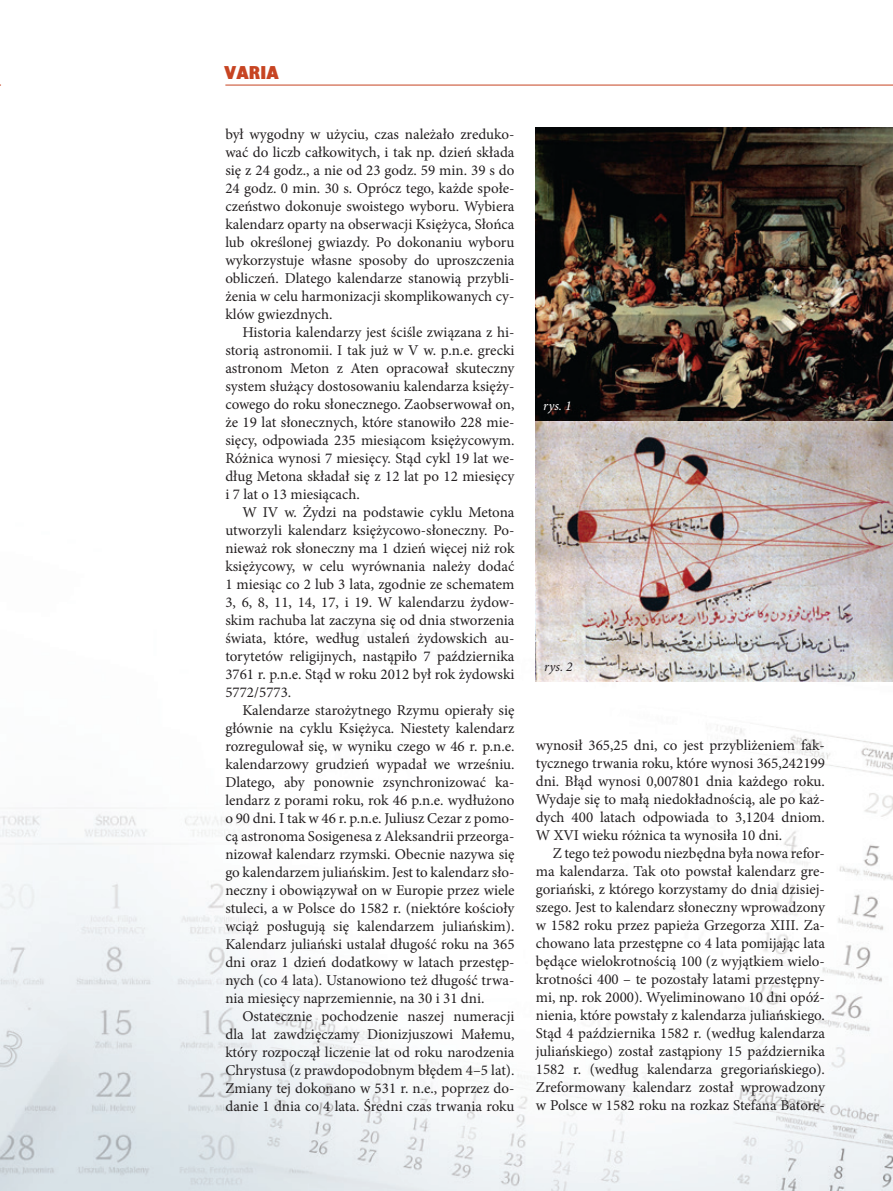
<style>
.page{position:relative;width:893px;height:1191px;background:#fff}
.page>*{position:absolute;margin:0;border:0;box-sizing:border-box;transform-origin:0 0}
.zywa_pagina{font:900 18px "EFN Gilead";color:#c74422}
.tekst{font:15px/18px "Minion Pro";color:#231f20;text-align:justify}
.podpis_pod_zdjeciem{font:italic 13.5px "Minion Pro";color:#fff}
.podpis_pod_zdjeciem-2{font:italic 13.5px "Minion Pro";color:#231f20}
</style>
<div class="page">
<hr style="left:225px;top:85px;width:668px;height:1px;background:#c74422">
<img style="left:0;top:353px;width:893px;height:838px">
<img style="left:536px;top:128px;width:357px;height:554px">
<p class="zywa_pagina" style="left:224px;top:62px;width:56px">VARIA</p>
<p class="tekst" style="left:225px;top:125px;width:291px">był wygodny w użyciu, czas należało zreduko&shy;wać do liczb całkowitych, i tak np. dzień składa się z 24 godz., a nie od 23 godz. 59 min. 39 s do 24 godz. 0 min. 30 s. Oprócz tego, każde społe&shy;czeństwo dokonuje swoistego wyboru. Wybiera kalendarz oparty na obserwacji Księżyca, Słońca lub określonej gwiazdy. Po dokonaniu wyboru wykorzystuje własne sposoby do uproszczenia obliczeń. Dlatego kalendarze stanowią przybli&shy;żenia w celu harmonizacji skomplikowanych cy&shy;klów gwiezdnych.</p>
<p class="tekst" style="left:225px;top:323px;width:291px;text-indent:17px">Historia kalendarzy jest ściśle związana z hi&shy;storią astronomii. I tak już w V w. p.n.e. grecki astronom Meton z Aten opracował skuteczny system służący dostosowaniu kalendarza księży&shy;cowego do roku słonecznego. Zaobserwował on, że 19 lat słonecznych, które stanowiło 228 mie&shy;sięcy, odpowiada 235 miesiącom księżycowym.<br>Różnica wynosi 7 miesięcy. Stąd cykl 19 lat we&shy;dług Metona składał się z 12 lat po 12 miesięcy i 7 lat o 13 miesiącach.</p>
<p class="tekst" style="left:225px;top:503px;width:291px;text-indent:17px">W IV w. Żydzi na podstawie cyklu Metona utworzyli kalendarz księżycowo-słoneczny. Po&shy;nieważ rok słoneczny ma 1 dzień więcej niż rok księżycowy, w celu wyrównania należy dodać 1 miesiąc co 2 lub 3 lata, zgodnie ze schematem 3, 6, 8, 11, 14, 17, i 19. W kalendarzu żydow&shy;skim rachuba lat zaczyna się od dnia stworzenia świata, które, według ustaleń żydowskich au&shy;torytetów religijnych, nastąpiło 7 października 3761 r. p.n.e. Stąd w roku 2012 był rok żydowski 5772/5773.</p>
<p class="tekst" style="left:225px;top:701px;width:291px;text-indent:17px">Kalendarze starożytnego Rzymu opierały się głównie na cyklu Księżyca. Niestety kalendarz rozregulował się, w wyniku czego w 46 r. p.n.e. kalendarzowy grudzień wypadał we wrześniu.<br>Dlatego, aby ponownie zsynchronizować ka&shy;lendarz z porami roku, rok 46 p.n.e. wydłużono o 90 dni. I tak w 46 r. p.n.e. Juliusz Cezar z pomo&shy;cą astronoma Sosigenesa z Aleksandrii przeorga&shy;nizował kalendarz rzymski. Obecnie nazywa się go kalendarzem juliańskim. Jest to kalendarz sło&shy;neczny i obowiązywał on w Europie przez wiele stuleci, a w Polsce do 1582 r. (niektóre kościoły wciąż posługują się kalendarzem juliańskim).<br>Kalendarz juliański ustalał długość roku na 365 dni oraz 1 dzień dodatkowy w latach przestęp&shy;nych (co 4 lata). Ustanowiono też długość trwa&shy;nia miesięcy naprzemiennie, na 30 i 31 dni.</p>
<p class="tekst" style="left:225px;top:1007px;width:291px;text-indent:17px">Ostatecznie pochodzenie naszej numeracji dla lat zawdzięczamy Dionizjuszowi Małemu, który rozpoczął liczenie lat od roku narodzenia Chrystusa (z prawdopodobnym błędem 4–5 lat).<br>Zmiany tej dokonano w 531 r. n.e., poprzez do&shy;danie 1 dnia co 4 lata. Średni czas trwania roku</p>
<p class="podpis_pod_zdjeciem" style="left:543px;top:396px;width:30px">rys. 1</p>
<p class="podpis_pod_zdjeciem-2" style="left:544px;top:657px;width:30px">rys. 2</p>
<p class="tekst" style="left:536px;top:736px;width:291px">wynosił 365,25 dni, co jest przybliżeniem fak&shy;tycznego trwania roku, które wynosi 365,242199 dni. Błąd wynosi 0,007801 dnia każdego roku.<br>Wydaje się to małą niedokładnością, ale po każ&shy;dych 400 latach odpowiada to 3,1204 dniom.<br>W XVI wieku różnica ta wynosiła 10 dni.</p>
<p class="tekst" style="left:536px;top:844px;width:291px;text-indent:17px">Z tego też powodu niezbędna była nowa refor&shy;ma kalendarza. Tak oto powstał kalendarz gre&shy;goriański, z którego korzystamy do dnia dzisiej&shy;szego. Jest to kalendarz słoneczny wprowadzony w 1582 roku przez papieża Grzegorza XIII. Za&shy;chowano lata przestępne co 4 lata pomijając lata będące wielokrotnością 100 (z wyjątkiem wielo&shy;krotności 400 – te pozostały latami przestępny&shy;mi, np. rok 2000). Wyeliminowano 10 dni opóź&shy;nienia, które powstały z kalendarza juliańskiego.<br>Stąd 4 października 1582 r. (według kalendarza juliańskiego) został zastąpiony 15 października 1582 r. (według kalendarza gregoriańskiego).<br>Zreformowany kalendarz został wprowadzony w Polsce w 1582 roku na rozkaz Stefana Batore-</p>
</div>
